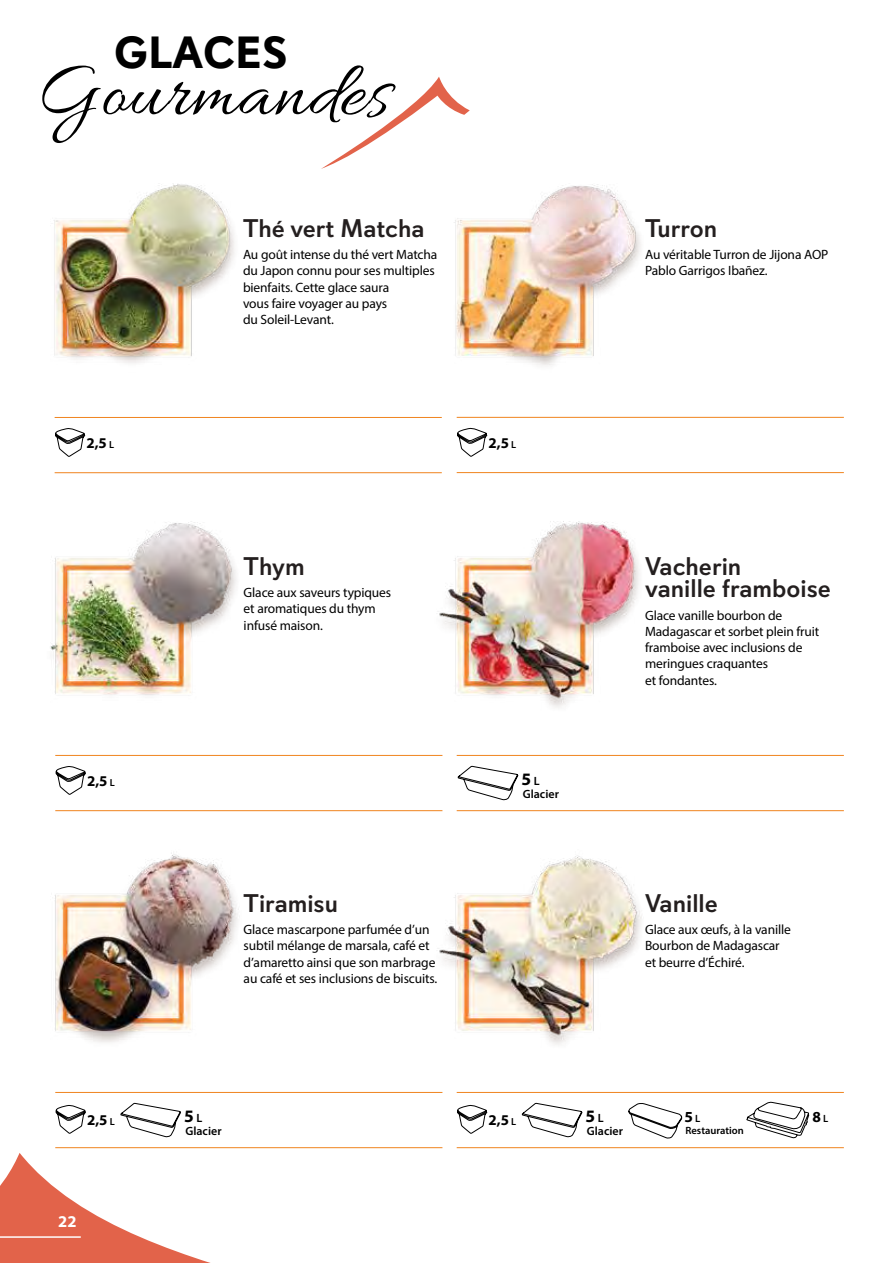
<style>
.page{position:relative;width:893px;height:1263px;background:#fff}
.page>*{position:absolute;margin:0;border:0;box-sizing:border-box;transform-origin:0 0}
.t1{font:79.5px "Allura";letter-spacing:.01em;color:#000}
.t2{font:700 45px "Davis Sans";letter-spacing:.01em;color:#000}
.t3{font:500 25.5px/22.5px "Davis Sans";color:#241f1f}
.t4{font:700 17.55px "Myriad Pro";color:#000}
.t5{font:700 16.5px "Myriad Pro";color:#fff}
.t6{font:700 15.45px "Myriad Pro";color:#000}
.t7{font:700 15.3px "Myriad Pro";color:#000}
.t8{font:700 15px "Myriad Pro";color:#000}
.t9{font:13.5px/16.2px "Myriad Pro";letter-spacing:-.01em;color:#000}
.t10{font:600 12px "Myriad Pro";letter-spacing:.005em;color:#000}
.t11{font:600 10.5px "Myriad Pro";color:#000}
.s1{font-weight:600;font-size:10.2px}
.s2{font-weight:600;font-size:12px}
.s3{font-weight:600;font-size:10.5px}
</style>
<div class="page">
<svg style="left:0;top:1153px;width:211px;height:110px"></svg>
<hr style="left:0;top:1236px;width:81px;height:2px;background:#fff">
<svg style="left:321px;top:77px;width:149px;height:92px"></svg>
<hr style="left:55px;top:810px;width:387px;height:1px;background:#f0841f">
<hr style="left:55px;top:755px;width:387px;height:1px;background:#f0841f">
<svg style="left:56px;top:766px;width:30px;height:29px"></svg>
<img style="left:50px;top:472px;width:204px;height:224px">
<hr style="left:55px;top:1147px;width:387px;height:1px;background:#f0841f">
<hr style="left:55px;top:1092px;width:387px;height:1px;background:#f0841f">
<svg style="left:56px;top:1105px;width:30px;height:29px"></svg>
<svg style="left:120px;top:1102px;width:61px;height:35px"></svg>
<img style="left:55px;top:810px;width:199px;height:233px">
<hr style="left:457px;top:472px;width:387px;height:1px;background:#f0841f">
<hr style="left:457px;top:417px;width:387px;height:1px;background:#f0841f">
<svg style="left:457px;top:428px;width:30px;height:29px"></svg>
<img style="left:394px;top:132px;width:247px;height:234px">
<hr style="left:457px;top:810px;width:387px;height:1px;background:#f0841f">
<hr style="left:457px;top:755px;width:387px;height:1px;background:#f0841f">
<svg style="left:457px;top:766px;width:62px;height:34px"></svg>
<img style="left:394px;top:472px;width:261px;height:236px">
<hr style="left:457px;top:1147px;width:387px;height:1px;background:#f0841f">
<hr style="left:457px;top:1092px;width:387px;height:1px;background:#f0841f">
<svg style="left:457px;top:1105px;width:30px;height:29px"></svg>
<svg style="left:521px;top:1102px;width:62px;height:35px"></svg>
<svg style="left:628px;top:1103px;width:55px;height:36px"></svg>
<svg style="left:746px;top:1101px;width:63px;height:37px"></svg>
<img style="left:394px;top:810px;width:261px;height:235px">
<hr style="left:55px;top:472px;width:387px;height:1px;background:#f0841f">
<img style="left:54px;top:184px;width:181px;height:179px">
<hr style="left:55px;top:417px;width:387px;height:1px;background:#f0841f">
<svg style="left:55px;top:428px;width:30px;height:29px"></svg>
<h2 class="t2" style="left:114px;top:25px;width:175px">GLACES</h2>
<h1 class="t1" style="left:36px;top:49px;width:354px">Gourmandes</h1>
<h3 class="t3" style="left:243px;top:217px;width:183px">Thé vert Matcha</h3>
<p class="t9" style="left:243px;top:246px;width:196px">Au goût intense du thé vert Matcha du Japon connu pour ses multiples bienfaits. Cette glace saura<br>vous faire voyager au pays<br>du Soleil-Levant.</p>
<h3 class="t3" style="left:645px;top:217px;width:74px">Turron</h3>
<p class="t9" style="left:645px;top:246px;width:185px">Au véritable Turron de Jijona AOP<br>Pablo Garrigos Ibañez.</p>
<p class="t8" style="left:86px;top:433px;width:29px">2,5 <span class="s1">L</span></p>
<p class="t8" style="left:488px;top:433px;width:29px">2,5 <span class="s1">L</span></p>
<h3 class="t3" style="left:244px;top:555px;width:63px">Thym</h3>
<p class="t9" style="left:244px;top:584px;width:149px">Glace aux saveurs typiques et aromatiques du thym infusé maison.</p>
<h3 class="t3" style="left:645px;top:555px;width:187px">Vacherin<br>vanille framboise</h3>
<p class="t9" style="left:645px;top:607px;width:176px">Glace vanille bourbon de<br>Madagascar et sorbet plein fruit framboise avec inclusions de meringues craquantes<br>et fondantes.</p>
<p class="t8" style="left:87px;top:771px;width:29px">2,5 <span class="s1">L</span></p>
<p class="t4" style="left:521px;top:768px;width:20px">5 <span class="s2">L</span></p>
<p class="t10" style="left:523px;top:787px;width:38px">Glacier</p>
<h3 class="t3" style="left:244px;top:892px;width:96px">Tiramisu</h3>
<p class="t9" style="left:244px;top:921px;width:195px">Glace mascarpone parfumée d’un subtil mélange de marsala, café et d’amaretto ainsi que son marbrage au café et ses inclusions de biscuits.</p>
<h3 class="t3" style="left:645px;top:892px;width:74px">Vanille</h3>
<p class="t9" style="left:645px;top:921px;width:147px">Glace aux œufs, à la vanille<br>Bourbon de Madagascar et beurre d’Échiré.</p>
<p class="t8" style="left:87px;top:1110px;width:29px">2,5 <span class="s1">L</span></p>
<p class="t4" style="left:184px;top:1105px;width:20px">5 <span class="s2">L</span></p>
<p class="t10" style="left:185px;top:1124px;width:38px">Glacier</p>
<p class="t8" style="left:488px;top:1110px;width:29px">2,5 <span class="s1">L</span></p>
<p class="t4" style="left:586px;top:1105px;width:20px">5 <span class="s2">L</span></p>
<p class="t10" style="left:587px;top:1124px;width:38px">Glacier</p>
<p class="t6" style="left:684px;top:1107px;width:17px">5 <span class="s3">L</span></p>
<p class="t7" style="left:813px;top:1107px;width:17px">8 <span class="s3">L</span></p>
<p class="t11" style="left:685px;top:1123px;width:60px">Restauration</p>
<p class="t5" style="left:58px;top:1211px;width:20px">22</p>
</div>
